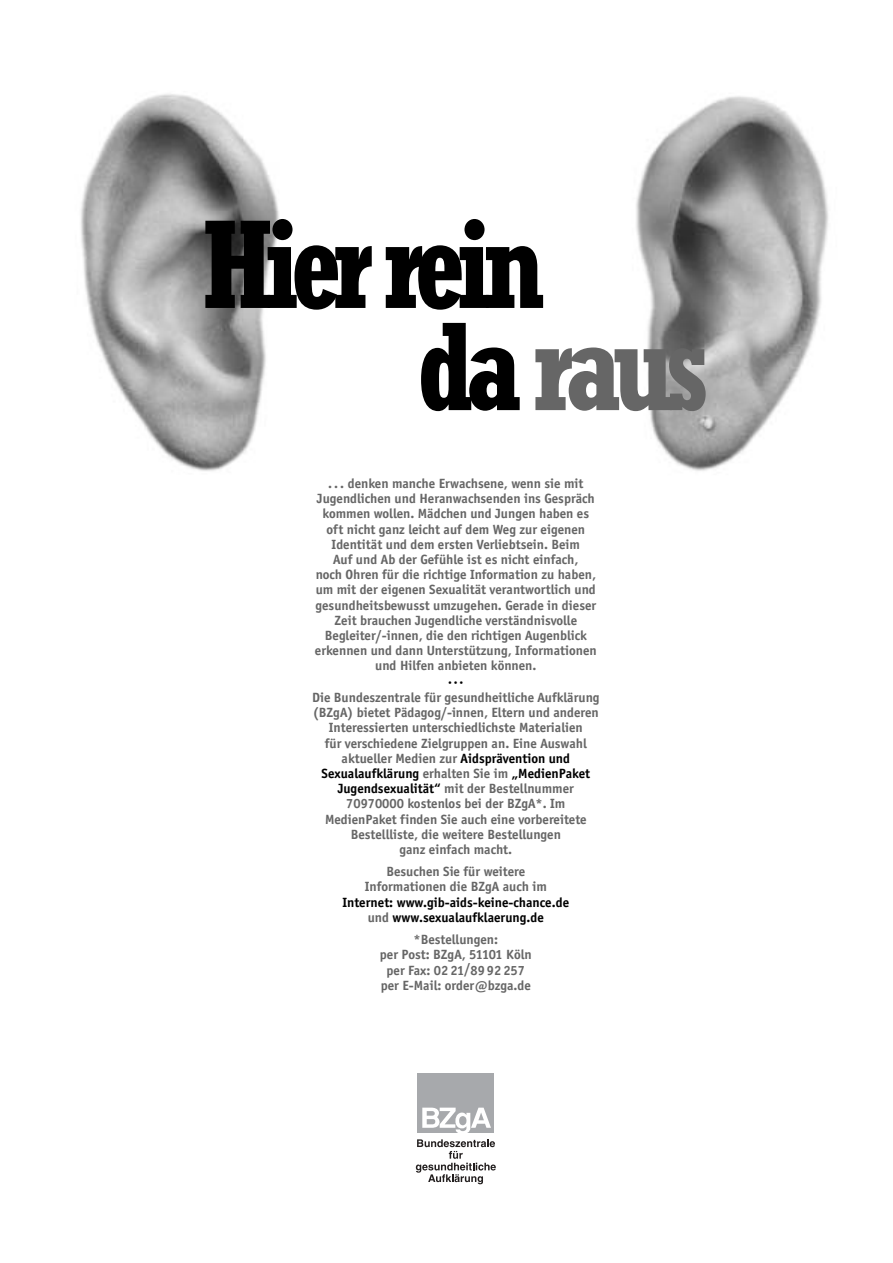
<style>
.page{position:relative;width:893px;height:1263px;background:#fff}
.page>*{position:absolute;margin:0;border:0;box-sizing:border-box;transform-origin:0 0}
.t1{font:700 condensed 124.2px/102.1px "M Rockwell";letter-spacing:-.075em;color:#000;scale:.95 1}
.t2{font:700 13.8px/15.1px "Officina Sans";color:#666;text-align:center}
.t3{font:700 13.8px/15.1px "Officina Sans";color:#000;text-align:center}
.t4{font:700 12.45px "Officina Sans";color:#000}
.s1{color:#666}
.s2{color:#000}
</style>
<div class="page">
<div style="left:418px;top:1073px;width:76px;height:60px;background:#a7a9ac"></div>
<svg style="left:416px;top:1108px;width:80px;height:76px"></svg>
<img style="left:636px;top:96px;width:193px;height:375px">
<img style="left:80px;top:94px;width:199px;height:377px">
<h1 class="t1" style="left:417px;top:229px;width:309px;text-indent:-214px">Hier rein<br>da <span class="s1">raus</span></h1>
<p class="t2" style="left:315px;top:477px;width:283px">... denken manche Erwachsene, wenn sie mit Jugendlichen und Heranwachsenden ins Gespräch kommen wollen. Mädchen und Jungen haben es oft nicht ganz leicht auf dem Weg zur eigenen Identität und dem ersten Verliebtsein. Beim<br>Auf und Ab der Gefühle ist es nicht einfach,<br>noch Ohren für die richtige Information zu haben, um mit der eigenen Sexualität verantwortlich und gesundheitsbewusst umzugehen. Gerade in dieser Zeit brauchen Jugendliche verständnisvolle Begleiter/-innen, die den richtigen Augenblick erkennen und dann Unterstützung, Informationen und Hilfen anbieten können.</p>
<p class="t4" style="left:449px;top:678px;width:15px">· · ·</p>
<p class="t2" style="left:312px;top:691px;width:289px">Die Bundeszentrale für gesundheitliche Aufklärung (BZgA) bietet Pädagog/-innen, Eltern und anderen Interessierten unterschiedlichste Materialien<br>für verschiedene Zielgruppen an. Eine Auswahl aktueller Medien zur <span class="s2">Aidsprävention und Sexualaufklärung</span> erhalten Sie im <span class="s2">„MedienPaket Jugendsexualität“</span> mit der Bestellnummer 70970000 kostenlos bei der BZgA*. Im MedienPaket finden Sie auch eine vorbereitete Bestellliste, die weitere Bestellungen<br>ganz einfach macht.</p>
<p class="t2" style="left:365px;top:865px;width:183px">Besuchen Sie für weitere<br>Informationen die BZgA auch im</p>
<p class="t3" style="left:342px;top:896px;width:228px">Internet: www.gib-aids-keine-chance.de <span class="s1">und</span> www.sexualaufklaerung.de</p>
<p class="t2" style="left:380px;top:933px;width:153px">*Bestellungen:<br>per Post: BZgA, 51101 Köln per Fax: 02 21/89 92 257 per E-Mail: order@bzga.de</p>
</div>
